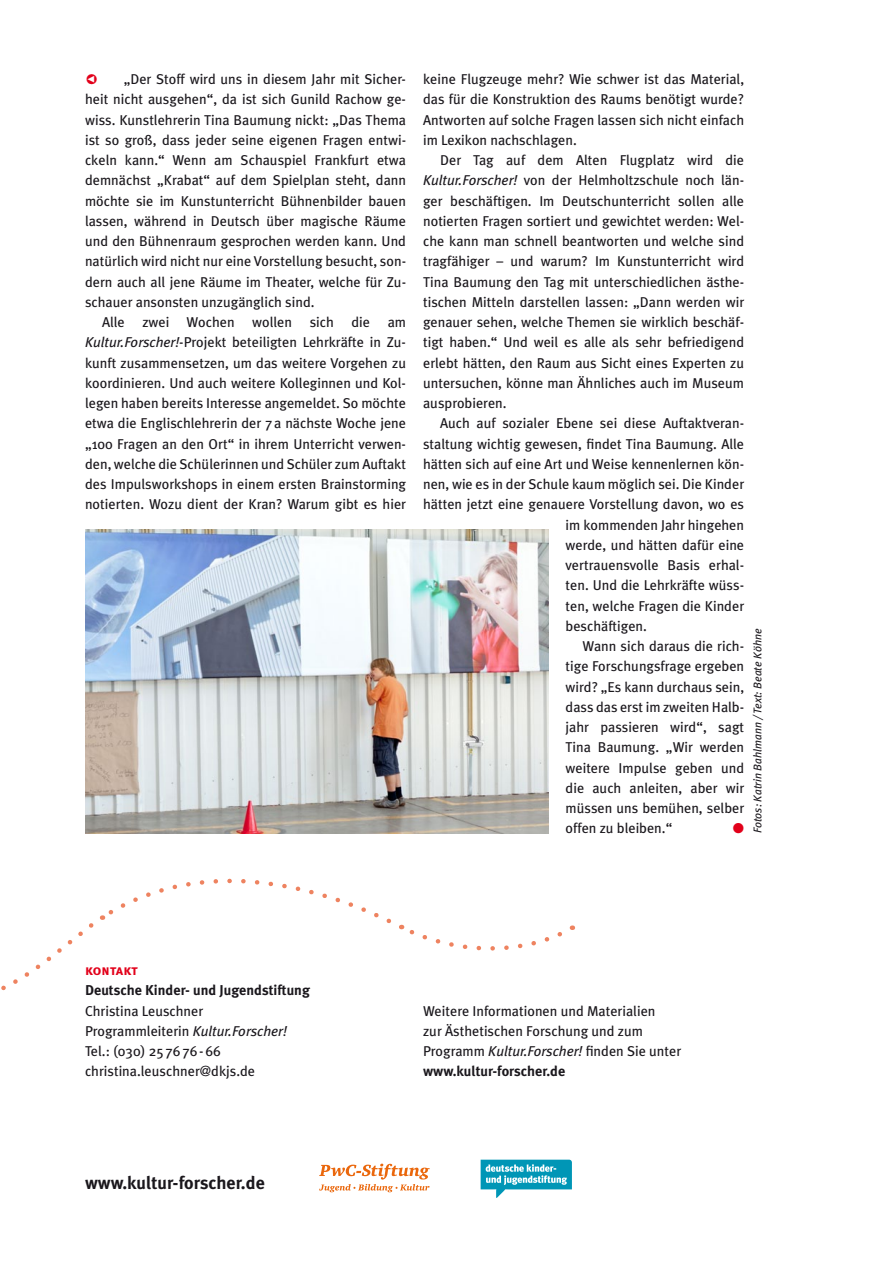
<style>
.page{position:relative;width:893px;height:1263px;background:#fff}
.page>*{position:absolute;margin:0;border:0;box-sizing:border-box;transform-origin:0 0}
.t1{font:700 18px "Meta Plus";color:#1a171c}
.t2{font:14.25px/20.2px "Meta Plus";color:#1a171c;text-align:justify}
.t3{font:700 14.25px "Meta Plus";color:#1a171c}
.t4{font:14.25px "Meta Plus Bold Caps";color:#e2001a}
.t5{font:14.25px "Zapf Dingbats ITC";color:#e2001a}
.t6{font:italic 11.25px "Meta Plus";color:#1a171c}
.s1{font-style:italic}
.s2{font-weight:700}
</style>
<div class="page">
<svg style="left:481px;top:1160px;width:91px;height:38px"></svg>
<svg style="left:319px;top:1163px;width:111px;height:29px"></svg>
<svg style="left:401px;top:924px;width:161px;height:27px"></svg>
<svg style="left:1px;top:878px;width:390px;height:113px"></svg>
<img style="left:85px;top:530px;width:464px;height:303px">
<p class="t2" style="left:85px;top:69px;width:323px;text-indent:39px">„Der Stoff wird uns in diesem Jahr mit Sicher&shy;heit nicht ausgehen“, da ist sich Gunild Rachow ge&shy;wiss. Kunstlehrerin Tina Baumung nickt: „Das Thema ist so groß, dass jeder seine eigenen Fragen entwi&shy;ckeln kann.“ Wenn am Schauspiel Frankfurt etwa demnächst „Krabat“ auf dem Spielplan steht, dann möchte sie im Kunstunterricht Bühnenbilder bauen lassen, während in Deutsch über magische Räume und den Bühnenraum gesprochen werden kann. Und natürlich wird nicht nur eine Vorstellung besucht, son&shy;dern auch all jene Räume im Theater, welche für Zu&shy;schauer ansonsten unzugänglich sind.</p>
<p class="t2" style="left:85px;top:312px;width:323px;text-indent:17px">Alle zwei Wochen wollen sich die am <span class="s1">Kultur.Forscher!</span>-Projekt beteiligten Lehrkräfte in Zu&shy;kunft zusammensetzen, um das weitere Vorgehen zu koordinieren. Und auch weitere Kolleginnen und Kol&shy;legen haben bereits Interesse angemeldet. So möchte etwa die Englischlehrerin der 7a nächste Woche jene „100 Fragen an den Ort“ in ihrem Unterricht verwen&shy;den, welche die Schülerinnen und Schüler zum Auftakt des Impulsworkshops in einem ersten Brainstorming notierten. Wozu dient der Kran? Warum gibt es hier</p>
<p class="t2" style="left:423px;top:69px;width:323px">keine Flugzeuge mehr? Wie schwer ist das Material, das für die Konstruktion des Raums benötigt wurde?<br>Antworten auf solche Fragen lassen sich nicht einfach im Lexikon nachschlagen.</p>
<p class="t2" style="left:423px;top:150px;width:323px;text-indent:17px">Der Tag auf dem Alten Flugplatz wird die <span class="s1">Kultur.Forscher!</span> von der Helmholtzschule noch län&shy;ger beschäftigen. Im Deutschunterricht sollen alle notierten Fragen sortiert und gewichtet werden: Wel&shy;che kann man schnell beantworten und welche sind tragfähiger – und warum? Im Kunstunterricht wird Tina Baumung den Tag mit unterschiedlichen ästhe&shy;tischen Mitteln darstellen lassen: „Dann werden wir genauer sehen, welche Themen sie wirklich beschäf&shy;tigt haben.“ Und weil es alle als sehr befriedigend erlebt hätten, den Raum aus Sicht eines Experten zu untersuchen, könne man Ähnliches auch im Museum ausprobieren.</p>
<p class="t2" style="left:440px;top:413px;width:306px">Auch auf sozialer Ebene sei diese Auftaktveran-</p>
<p class="t2" style="left:423px;top:433px;width:323px">staltung wichtig gewesen, findet Tina Baumung. Alle</p>
<p class="t2" style="left:423px;top:454px;width:323px">hätten sich auf eine Art und Weise kennenlernen kön-</p>
<p class="t2" style="left:423px;top:474px;width:323px">nen, wie es in der Schule kaum möglich sei. Die Kinder</p>
<p class="t2" style="left:423px;top:494px;width:322px">hätten jetzt eine genauere Vorstellung davon, wo es</p>
<p class="t2" style="left:566px;top:514px;width:180px">im kommenden Jahr hingehen</p>
<p class="t2" style="left:566px;top:535px;width:180px">werde, und hätten dafür eine</p>
<p class="t2" style="left:566px;top:555px;width:180px">vertrauensvolle Basis erhal-</p>
<p class="t2" style="left:566px;top:575px;width:180px">ten. Und die Lehrkräfte wüss-</p>
<p class="t2" style="left:566px;top:595px;width:180px">ten, welche Fragen die Kinder</p>
<p class="t2" style="left:566px;top:616px;width:83px">beschäftigen.</p>
<p class="t2" style="left:583px;top:636px;width:163px">Wann sich daraus die rich-</p>
<p class="t2" style="left:566px;top:656px;width:180px">tige Forschungsfrage ergeben</p>
<p class="t2" style="left:566px;top:676px;width:180px">wird? „Es kann durchaus sein,</p>
<p class="t2" style="left:566px;top:697px;width:180px">dass das erst im zweiten Halb-</p>
<p class="t2" style="left:566px;top:717px;width:180px">jahr passieren wird“, sagt</p>
<p class="t2" style="left:566px;top:737px;width:180px">Tina Baumung. „Wir werden</p>
<p class="t2" style="left:566px;top:757px;width:180px">weitere Impulse geben und</p>
<p class="t2" style="left:566px;top:778px;width:180px">die auch anleiten, aber wir</p>
<p class="t2" style="left:566px;top:798px;width:180px">müssen uns bemühen, selber</p>
<p class="t2" style="left:566px;top:818px;width:108px">offen zu bleiben.“</p>
<p class="t5" style="left:733px;top:822px;width:13px">●</p>
<p class="t6" style="left:751px;top:833px;width:207px;rotate:-90deg">Fotos: Katrin Bahlmann /Text: Beate Köhne</p>
<p class="t4" style="left:85px;top:962px;width:54px">kontakt</p>
<p class="t3" style="left:85px;top:982px;width:226px">Deutsche Kinder- und Jugendstiftung</p>
<p class="t2" style="left:85px;top:1000px;width:203px;text-align:left">Christina Leuschner<br>Programmleiterin <span class="s1">Kultur.Forscher!<br></span>Tel.: (030) 257676 - 66 christina.leuschner@dkjs.de</p>
<p class="t2" style="left:423px;top:1000px;width:260px;text-align:left">Weitere Informationen und Materialien<br>zur Ästhetischen Forschung und zum Programm <span class="s1">Kultur.Forscher!</span> finden Sie unter <span class="s2">www.kultur-forscher.de</span></p>
<p class="t1" style="left:85px;top:1173px;width:181px">www.kultur-forscher.de</p>
</div>
